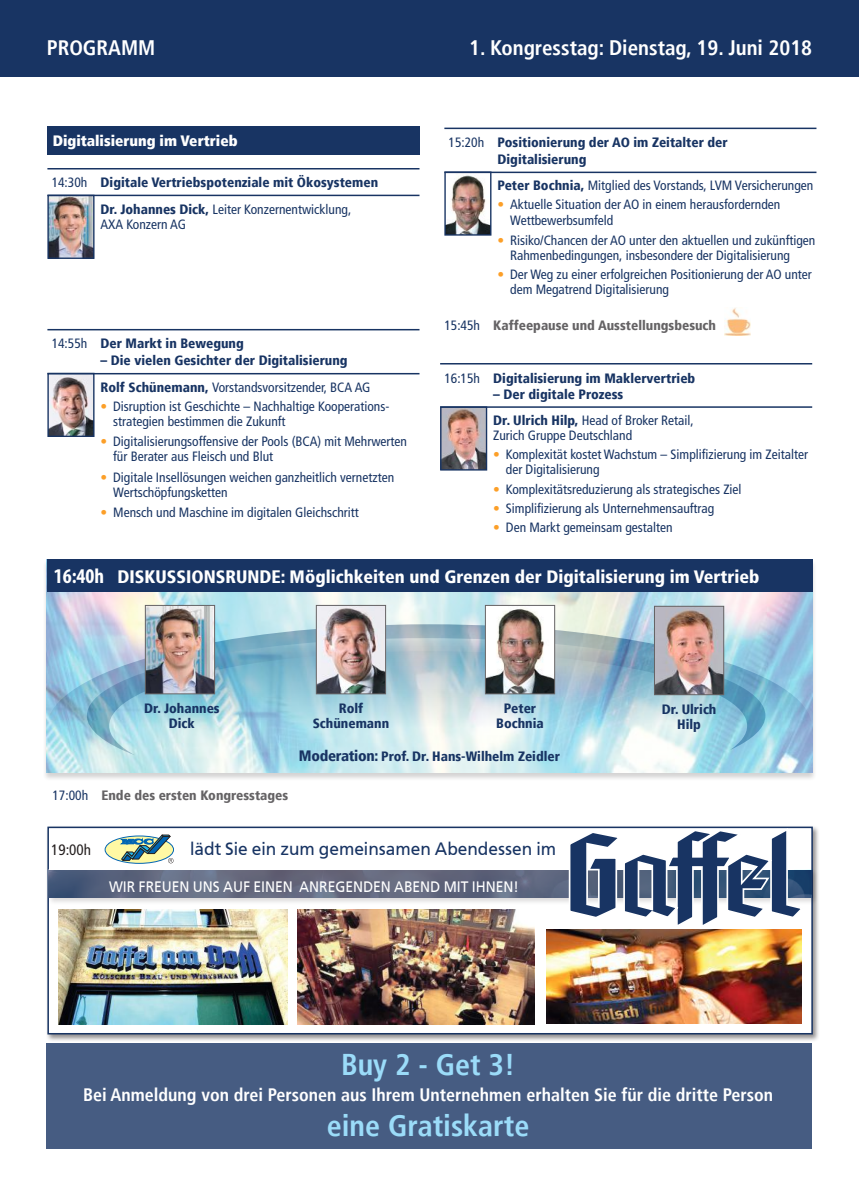
<style>
.page{position:relative;width:859px;height:1191px;background:#fff}
.page>*{position:absolute;margin:0;border:0;box-sizing:border-box;transform-origin:0 0}
.t1{font:700 condensed 30px "Frutiger LT";color:#9bdcf9}
.t2{font:700 condensed 21px "Frutiger LT";color:#fff}
.t3{font:700 condensed 18px "Frutiger LT";color:#fff}
.t4{font:900 condensed 18px "Frutiger LT Std";color:#fff}
.t5{font:900 condensed 18px "Frutiger";color:#fff}
.t6{font:17.85px "Frutiger Linotype";color:#183463}
.t7{font:15.15px "Frutiger Linotype";color:#fff;scale:.92 1}
.t8{font:condensed 15.15px "Frutiger LT";color:#241f1f}
.t9{font:900 condensed 15px "Frutiger LT";color:#fff}
.t10{font:condensed 13.5px/15px "Frutiger LT";color:#183463}
.t11{font:900 condensed 13.5px/15px "Frutiger";color:#183463;text-align:center}
.t12{font:900 condensed 13.5px "Frutiger";color:#656365}
.s1{font-family:"Frutiger LT";font-weight:400}
.s2{font-family:"Frutiger";font-weight:900}
.s3{color:#fc9f28}
.s4{font-family:"Frutiger LT";font-weight:400;color:#183463}
.s5{font-family:"Myriad Pro";font-weight:700;font-size:21px}
.s6{font-family:"Frutiger"}
.s7{font-size:15px}
</style>
<div class="page">
<div style="left:0;top:0;width:859px;height:76px;background:#183463"></div>
<hr style="left:47px;top:168px;width:372px;height:1px;background:#183463">
<img style="left:49px;top:197px;width:44px;height:60px">
<div style="left:47px;top:195px;width:48px;height:64px;border:1px solid #183463"></div>
<hr style="left:47px;top:195px;width:372px;height:1px;background:#183463">
<div style="left:47px;top:126px;width:372px;height:28px;background:#183463"></div>
<img style="left:49px;top:375px;width:44px;height:60px">
<div style="left:47px;top:373px;width:48px;height:64px;border:1px solid #183463"></div>
<hr style="left:47px;top:329px;width:372px;height:1px;background:#183463">
<hr style="left:47px;top:373px;width:372px;height:1px;background:#183463">
<img style="left:724px;top:308px;width:26px;height:28px">
<img style="left:446px;top:173px;width:43px;height:61px">
<div style="left:444px;top:171px;width:47px;height:65px;border:1px solid #183463"></div>
<hr style="left:444px;top:128px;width:372px;height:1px;background:#183463">
<hr style="left:444px;top:172px;width:372px;height:1px;background:#183463">
<hr style="left:440px;top:363px;width:372px;height:1px;background:#183463">
<img style="left:442px;top:408px;width:43px;height:60px">
<div style="left:440px;top:406px;width:47px;height:64px;border:1px solid #183463"></div>
<hr style="left:440px;top:406px;width:372px;height:2px;background:#183463">
<div style="left:42px;top:559px;width:775px;height:222px;background:#241f1f;opacity:.4"></div>
<img style="left:47px;top:591px;width:765px;height:181px">
<img style="left:656px;top:608px;width:66px;height:85px">
<div style="left:654px;top:606px;width:70px;height:89px;border:1px solid #656365"></div>
<img style="left:147px;top:607px;width:66px;height:85px">
<div style="left:145px;top:605px;width:70px;height:89px;border:1px solid #656365"></div>
<img style="left:318px;top:607px;width:66px;height:85px">
<div style="left:316px;top:605px;width:70px;height:89px;border:1px solid #656365"></div>
<img style="left:487px;top:607px;width:66px;height:85px">
<div style="left:485px;top:605px;width:70px;height:89px;border:1px solid #656365"></div>
<div style="left:47px;top:559px;width:765px;height:32px;background:#183463"></div>
<div style="left:46px;top:825px;width:774px;height:217px;background:#241f1f;opacity:.5"></div>
<div style="left:47px;top:826px;width:766px;height:208px;background:#fff;border:2px solid #183463"></div>
<div style="left:105px;top:836px;width:69px;height:27px;background:#fff9a4;border-radius:50%"></div>
<div style="left:105px;top:835px;width:69px;height:28px;border:1px solid #0065b3;border-radius:50%"></div>
<svg style="left:121px;top:834px;width:53px;height:29px"></svg>
<div style="left:47px;top:868px;width:772px;height:37px;background:#241f1f;opacity:.5"></div>
<img style="left:49px;top:870px;width:762px;height:27px">
<img style="left:58px;top:909px;width:230px;height:115px">
<svg style="left:568px;top:826px;width:237px;height:99px"></svg>
<img style="left:546px;top:929px;width:256px;height:95px">
<img style="left:297px;top:909px;width:238px;height:115px">
<div style="left:47px;top:1042px;width:765px;height:106px;background:#465c82"></div>
<h2 class="t2" style="left:47px;top:35px;width:110px">Programm</h2>
<h2 class="t2" style="left:469px;top:35px;width:345px">1. Kongresstag: Dienstag, 19. Juni 2018</h2>
<p class="t9" style="left:53px;top:131px;width:186px">Digitalisierung im Vertrieb</p>
<p class="t11" style="left:52px;top:174px;width:328px"><span class="s1">14:30h</span> Digitale Vertriebspotenziale mit Ökosystemen</p>
<p class="t10" style="left:100px;top:201px;width:252px"><span class="s2">Dr. Johannes Dick,</span> Leiter Konzernentwicklung,<br>AXA Konzern AG</p>
<p class="t11" style="left:52px;top:336px;width:194px"><span class="s1">14:55h</span> Der Markt in Bewegung</p>
<p class="t11" style="left:101px;top:353px;width:249px">– Die vielen Gesichter der Digitalisierung</p>
<p class="t10" style="left:100px;top:379px;width:272px"><span class="s2">Rolf Schünemann,</span> Vorstandsvorsitzender, BCA AG</p>
<p class="t10" style="left:113px;top:399px;width:278px;text-indent:-13px"><span class="s3">•</span> Disruption ist Geschichte – Nachhaltige Kooperations&shy;strategien bestimmen die Zukunft</p>
<p class="t10" style="left:113px;top:434px;width:295px;text-indent:-13px"><span class="s3">•</span> Digitalisierungsoffensive der Pools (BCA) mit Mehrwerten für Berater aus Fleisch und Blut</p>
<p class="t10" style="left:113px;top:470px;width:282px;text-indent:-13px"><span class="s3">•</span> Digitale Insellösungen weichen ganzheitlich vernetzten<br>Wertschöpfungsketten</p>
<p class="t10" style="left:100px;top:505px;width:260px"><span class="s3">•</span> Mensch und Maschine im digitalen Gleichschritt</p>
<p class="t11" style="left:497px;top:134px;width:232px;line-height:16.5px;text-align:left;text-indent:-49px"><span class="s1">15:20h</span> Positionierung der AO im Zeitalter der<br>Digitalisierung</p>
<p class="t10" style="left:497px;top:178px;width:317px"><span class="s2">Peter Bochnia,</span> Mitglied des Vorstands, LVM Versicherungen</p>
<p class="t10" style="left:510px;top:197px;width:272px;text-indent:-13px"><span class="s3">•</span> Aktuelle Situation der AO in einem herausfordernden<br>Wettbewerbsumfeld</p>
<p class="t10" style="left:510px;top:233px;width:307px;text-indent:-13px"><span class="s3">•</span> Risiko/Chancen der AO unter den aktuellen und zukünftigen<br>Rahmenbedingungen, insbesondere der Digitalisierung</p>
<p class="t10" style="left:510px;top:267px;width:303px;text-indent:-13px"><span class="s3">•</span> Der Weg zu einer erfolgreichen Positionierung der AO unter dem Megatrend Digitalisierung</p>
<p class="t12" style="left:444px;top:317px;width:273px"><span class="s4">15:45h</span> Kaffeepause und Ausstellungsbesuch</p>
<p class="t11" style="left:444px;top:370px;width:252px"><span class="s1">16:15h</span> Digitalisierung im Maklervertrieb</p>
<p class="t11" style="left:493px;top:387px;width:132px">– Der digitale Prozess</p>
<p class="t10" style="left:493px;top:413px;width:202px"><span class="s2">Dr. Ulrich Hilp,</span> Head of Broker Retail,<br>Zurich Gruppe Deutschland</p>
<p class="t10" style="left:506px;top:447px;width:304px;text-indent:-13px"><span class="s3">•</span> Komplexität kostet Wachstum – Simplifizierung im Zeitalter der Digitalisierung</p>
<p class="t10" style="left:493px;top:481px;width:250px"><span class="s3">•</span> Komplexitätsreduzierung als strategisches Ziel</p>
<p class="t10" style="left:493px;top:501px;width:223px"><span class="s3">•</span> Simplifizierung als Unternehmensauftrag</p>
<p class="t10" style="left:493px;top:520px;width:181px"><span class="s3">•</span> Den Markt gemeinsam gestalten</p>
<h3 class="t5" style="left:54px;top:566px;width:75px"><span class="s5">16:40h</span> diskussion</h3>
<h3 class="t4" style="left:216px;top:566px;width:545px"><span class="s6">SRUNDE:</span> Möglichkeiten und Grenzen der Digitalisierung im Vertrieb</h3>
<p class="t11" style="left:144px;top:700px;width:77px">Dr. Johannes<br>Dick</p>
<p class="t11" style="left:313px;top:700px;width:78px">Rolf<br>Schünemann</p>
<p class="t11" style="left:496px;top:700px;width:49px">Peter<br>Bochnia</p>
<p class="t12" style="left:53px;top:787px;width:237px"><span class="s4">17:00h</span> Ende des ersten Kongresstages</p>
<p class="t11" style="left:299px;top:748px;width:263px"><span class="s7">Moderation:</span> Prof. Dr. Hans-Wilhelm Zeidler</p>
<p class="t8" style="left:51px;top:841px;width:41px">19:00h</p>
<h3 class="t6" style="left:190px;top:838px;width:367px">lädt Sie ein zum gemeinsamen Abendessen im</h3>
<p class="t7" style="left:109px;top:878px;width:447px">WIR FREUEN UNS AUF EINEN ANREGENDEN ABEND MIT IHNEN!</p>
<p class="t11" style="left:662px;top:701px;width:56px">Dr. Ulrich<br>Hilp</p>
<h1 class="t1" style="left:341px;top:1047px;width:176px">Buy 2 - Get 3!</h1>
<h3 class="t3" style="left:83px;top:1084px;width:691px">Bei Anmeldung von drei Personen aus Ihrem Unternehmen erhalten Sie für die dritte Person</h3>
<h1 class="t1" style="left:327px;top:1108px;width:204px">eine Gratiskarte</h1>
</div>
